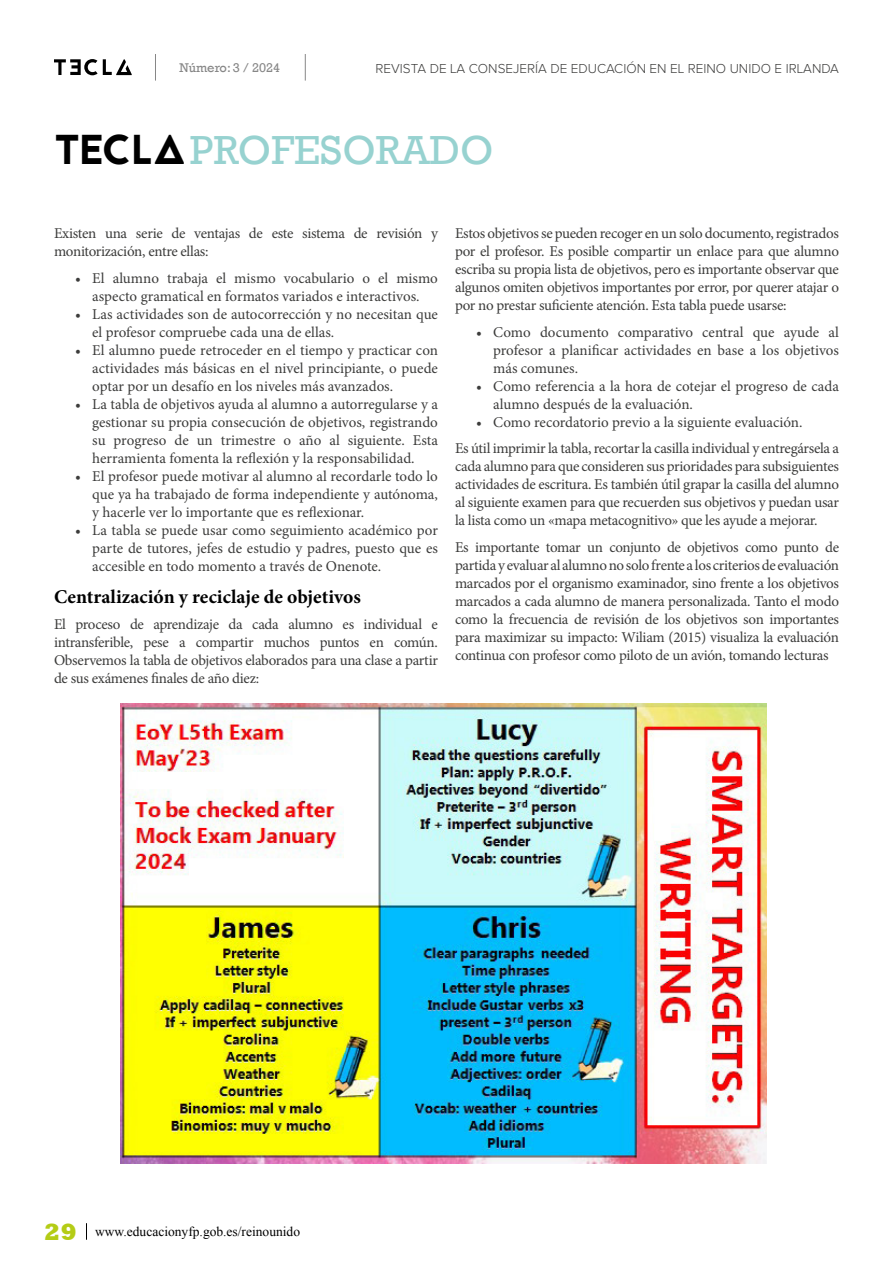
<style>
.page{position:relative;width:893px;height:1263px;background:#fff}
.page>*{position:absolute;margin:0;border:0;box-sizing:border-box;transform-origin:0 0}
.t1{font:41.55px "Rockwell";color:#97d2d0}
.t2{font:700 19.5px "Minion Pro";color:#000}
.t3{font:15px/18px "Minion Pro";letter-spacing:-.01em;color:#3c3c3b;text-align:justify}
.t4{font:300 13.5px "Proxima Nova A";color:#3c3c3b}
.t5{font:13.5px "Times New Roman";color:#000}
.t6{font:12.9px "Rockwell";color:#878787}
.s1{font-family:"Jaapokkienchance";font-size:41.7px;color:#000}
.s2{font-family:"Rockwell";font-weight:800;font-size:24px;color:#b4cc16}
</style>
<div class="page">
<svg style="left:86px;top:1223px;width:1px;height:17px"></svg>
<svg style="left:155px;top:54px;width:1px;height:27px"></svg>
<svg style="left:54px;top:59px;width:78px;height:16px"></svg>
<svg style="left:305px;top:54px;width:1px;height:27px"></svg>
<img style="left:120px;top:704px;width:646px;height:459px">
<p class="t6" style="left:179px;top:60px;width:102px">Número: 3 / 2024</p>
<p class="t4" style="left:375px;top:61px;width:465px">REVISTA DE LA CONSEJERÍA DE EDUCACIÓN EN EL REINO UNIDO E IRLANDA</p>
<h1 class="t1" style="left:54px;top:126px;width:441px"><span class="s1">TECLA</span>PROFESORADO</h1>
<p class="t3" style="left:54px;top:224px;width:385px">Existen una serie de ventajas de este sistema de revisión y monitorización, entre ellas:</p>
<p class="t3" style="left:75px;top:269px;width:364px;text-align:center">• El alumno trabaja el mismo vocabulario o el mismo aspecto gramatical en formatos variados e interactivos.</p>
<p class="t3" style="left:92px;top:305px;width:347px;text-indent:-17px">• Las actividades son de autocorrección y no necesitan que el profesor compruebe cada una de ellas.</p>
<p class="t3" style="left:92px;top:341px;width:347px;text-indent:-17px">• El alumno puede retroceder en el tiempo y practicar con actividades más básicas en el nivel principiante, o puede optar por un desafío en los niveles más avanzados.</p>
<p class="t3" style="left:92px;top:395px;width:347px;text-indent:-17px">• La tabla de objetivos ayuda al alumno a autorregularse y a gestionar su propia consecución de objetivos, registrando su progreso de un trimestre o año al siguiente. Esta herramienta fomenta la reflexión y la responsabilidad.</p>
<p class="t3" style="left:92px;top:467px;width:347px;text-indent:-17px">• El profesor puede motivar al alumno al recordarle todo lo que ya ha trabajado de forma independiente y autónoma, y hacerle ver lo importante que es reflexionar.</p>
<p class="t3" style="left:92px;top:521px;width:347px;text-indent:-17px">• La tabla se puede usar como seguimiento académico por parte de tutores, jefes de estudio y padres, puesto que es accesible en todo momento a través de Onenote.</p>
<h2 class="t2" style="left:54px;top:582px;width:308px">Centralización y reciclaje de objetivos</h2>
<p class="t3" style="left:54px;top:615px;width:385px">El proceso de aprendizaje da cada alumno es individual e intransferible, pese a compartir muchos puntos en común.<br>Observemos la tabla de objetivos elaborados para una clase a partir de sus exámenes finales de año diez:</p>
<p class="t3" style="left:455px;top:224px;width:385px">Estos objetivos se pueden recoger en un solo documento, registrados por el profesor. Es posible compartir un enlace para que alumno escriba su propia lista de objetivos, pero es importante observar que algunos omiten objetivos importantes por error, por querer atajar o por no prestar suficiente atención. Esta tabla puede usarse:</p>
<p class="t3" style="left:493px;top:323px;width:347px;text-indent:-17px">• Como documento comparativo central que ayude al profesor a planificar actividades en base a los objetivos más comunes.</p>
<p class="t3" style="left:493px;top:377px;width:347px;text-indent:-17px">• Como referencia a la hora de cotejar el progreso de cada alumno después de la evaluación.</p>
<p class="t3" style="left:455px;top:409px;width:385px;line-height:26.5px;text-indent:21px">• Como recordatorio previo a la siguiente evaluación.<br>Es útil imprimir la tabla, recortar la casilla individual y entregársela a</p>
<p class="t3" style="left:455px;top:457px;width:386px">cada alumno para que consideren sus prioridades para subsiguientes actividades de escritura. Es también útil grapar la casilla del alumno al siguiente examen para que recuerden sus objetivos y puedan usar la lista como un «mapa metacognitivo» que les ayude a mejorar.</p>
<p class="t3" style="left:455px;top:538px;width:386px">Es importante tomar un conjunto de objetivos como punto de partida y evaluar al alumno no solo frente a los criterios de evaluación marcados por el organismo examinador, sino frente a los objetivos marcados a cada alumno de manera personalizada. Tanto el modo como la frecuencia de revisión de los objetivos son importantes para maximizar su impacto: Wiliam (2015) visualiza la evaluación continua con profesor como piloto de un avión, tomando lecturas</p>
<p class="t5" style="left:44px;top:1222px;width:258px"><span class="s2">29</span> www.educacionyfp.gob.es/reinounido</p>
</div>
